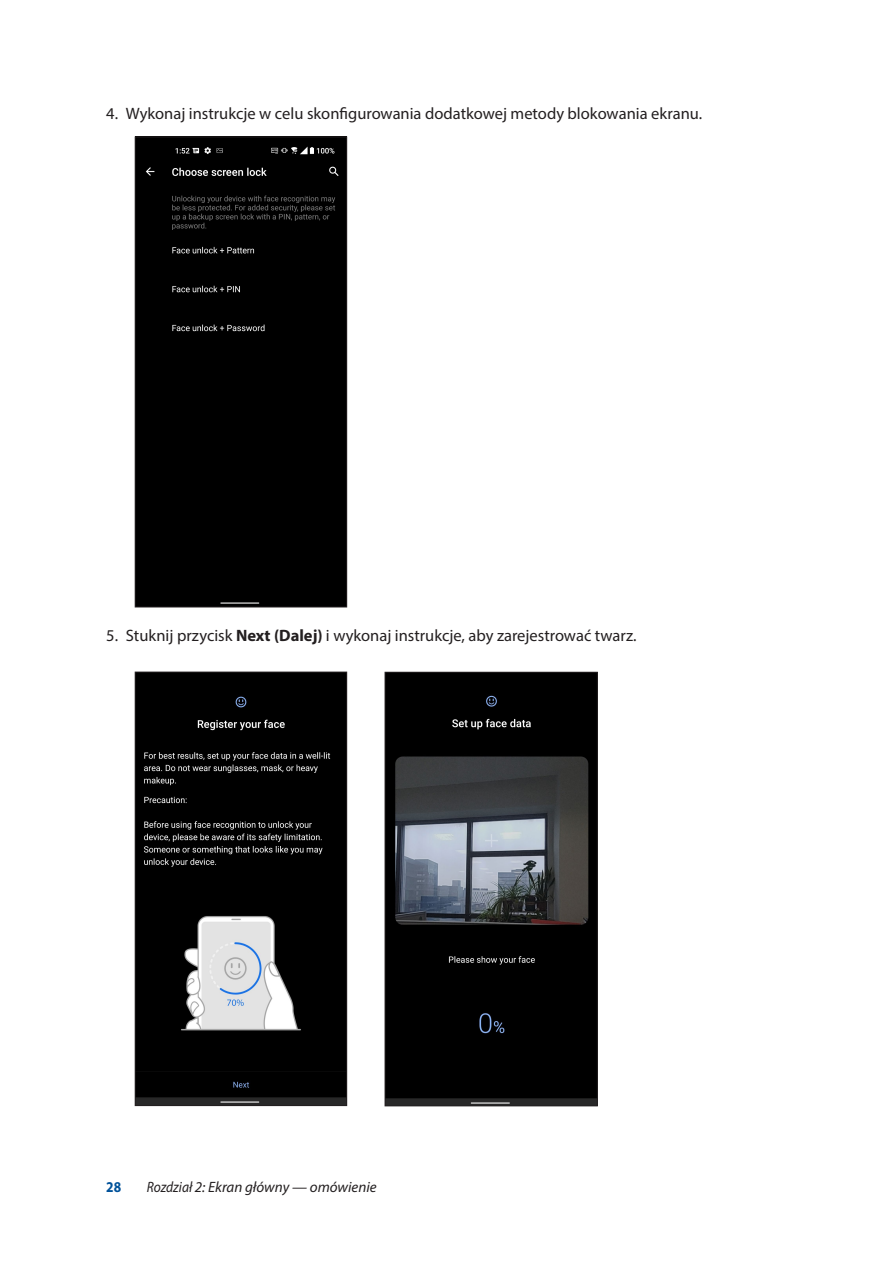
<style>
.page{position:relative;width:893px;height:1263px;background:#fff}
.page>*{position:absolute;margin:0;border:0;box-sizing:border-box;transform-origin:0 0}
.t1{font:16.5px "Myriad Pro";color:#231f20}
.t2{font:italic 15px "Myriad Pro";color:#231f20;scale:.9 1}
.t3{font:700 15px "Myriad Pro";color:#01529a;scale:.9 1}
.s1{font-weight:700}
</style>
<div class="page">
<div style="left:137px;top:139px;width:208px;height:466px;background:#000"></div>
<div style="left:135px;top:137px;width:212px;height:470px;border:1px solid #231f20"></div>
<img style="left:137px;top:674px;width:208px;height:430px">
<div style="left:135px;top:672px;width:212px;height:434px;border:1px solid #231f20"></div>
<img style="left:387px;top:674px;width:208px;height:430px">
<div style="left:385px;top:672px;width:212px;height:434px;border:1px solid #231f20"></div>
<p class="t1" style="left:106px;top:103px;width:597px">4. Wykonaj instrukcje w celu skonfigurowania dodatkowej metody blokowania ekranu.</p>
<p class="t1" style="left:106px;top:626px;width:532px">5. Stuknij przycisk <span class="s1">Next (Dalej)</span> i wykonaj instrukcje, aby zarejestrować twarz.</p>
<p class="t3" style="left:106px;top:1177px;width:18px">28</p>
<p class="t2" style="left:147px;top:1178px;width:257px">Rozdział 2: Ekran główny — omówienie</p>
</div>
